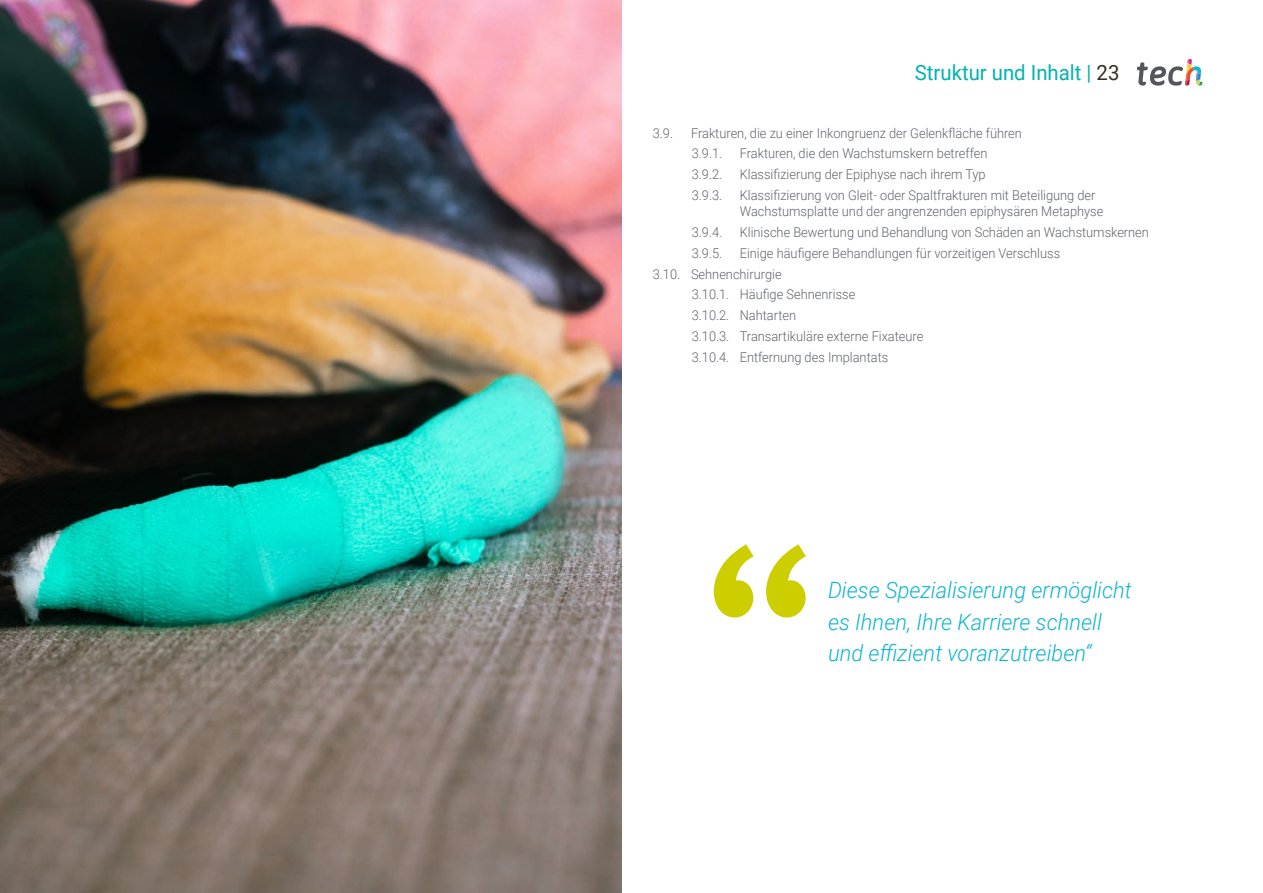
<style>
.page{position:relative;width:1263px;height:893px;background:#fff}
.page>*{position:absolute;margin:0;border:0;box-sizing:border-box;transform-origin:0 0}
.t1{font:italic 300 22.5px/31.5px "Roboto";color:#0fb6cf}
.t2{font:21px "Roboto";color:#00b2af}
.t3{font:300 13.5px/20.7px "Roboto";color:#61646a;scale:.95 1}
.s1{color:#312e20}
</style>
<div class="page">
<svg style="left:714px;top:544px;width:92px;height:73px"></svg>
<img style="left:0;top:0;width:622px;height:893px">
<svg style="left:1137px;top:59px;width:65px;height:27px"></svg>
<h2 class="t2" style="left:915px;top:57px;width:206px">Struktur und Inhalt | <span class="s1">23</span></h2>
<p class="t3" style="left:653px;top:122px;width:23px">3.9.</p>
<p class="t3" style="left:691px;top:122px;width:350px">Frakturen, die zu einer Inkongruenz der Gelenkfläche führen<br>3.9.1.</p>
<p class="t3" style="left:740px;top:143px;width:262px">Frakturen, die den Wachstumskern betreffen</p>
<p class="t3" style="left:692px;top:164px;width:34px">3.9.2.</p>
<p class="t3" style="left:740px;top:164px;width:260px">Klassifizierung der Epiphyse nach ihrem Typ</p>
<p class="t3" style="left:692px;top:184px;width:34px">3.9.3.</p>
<p class="t3" style="left:740px;top:186px;width:384px;line-height:16.5px">Klassifizierung von Gleit- oder Spaltfrakturen mit Beteiligung der<br>Wachstumsplatte und der angrenzenden epiphysären Metaphyse</p>
<p class="t3" style="left:692px;top:222px;width:34px">3.9.4.</p>
<p class="t3" style="left:740px;top:222px;width:432px">Klinische Bewertung und Behandlung von Schäden an Wachstumskernen</p>
<p class="t3" style="left:692px;top:242px;width:34px">3.9.5.</p>
<p class="t3" style="left:740px;top:242px;width:339px">Einige häufigere Behandlungen für vorzeitigen Verschluss</p>
<p class="t3" style="left:653px;top:263px;width:137px">3.10. Sehnenchirurgie</p>
<p class="t3" style="left:692px;top:284px;width:174px">3.10.1. Häufige Sehnenrisse</p>
<p class="t3" style="left:692px;top:305px;width:111px">3.10.2. Nahtarten</p>
<p class="t3" style="left:692px;top:325px;width:245px">3.10.3. Transartikuläre externe Fixateure</p>
<p class="t3" style="left:692px;top:346px;width:208px">3.10.4. Entfernung des Implantats</p>
<h1 class="t1" style="left:828px;top:573px;width:305px">Diese Spezialisierung ermöglicht es Ihnen, Ihre Karriere schnell und effizient voranzutreiben“</h1>
</div>
